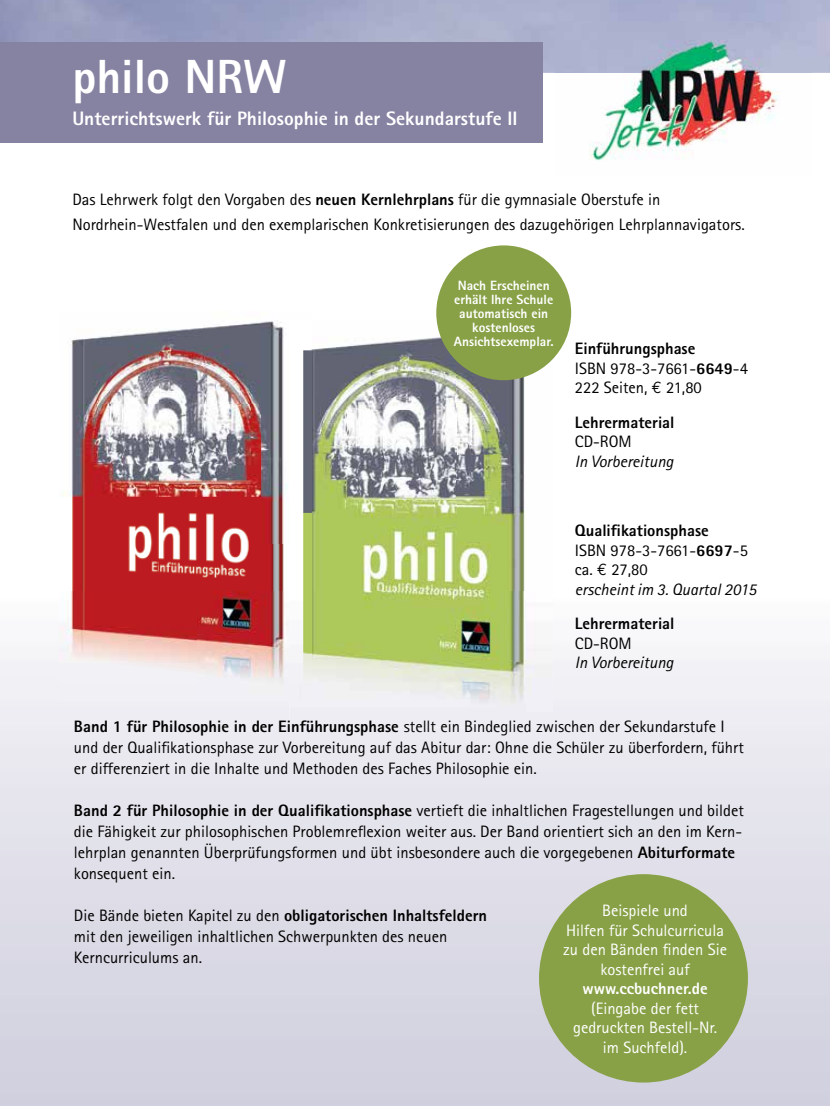
<style>
.page{position:relative;width:830px;height:1106px;background:#fff}
.page>*{position:absolute;margin:0;border:0;box-sizing:border-box;transform-origin:0 0}
.t1{font:800 48px "Rotis Sans Serif";color:#fff}
.t2{font:800 19.5px "Rotis Sans Serif";color:#fff}
.t3{font:16.5px/21px "Rotis Sans Serif";color:#000}
.t4{font:16.5px/19.5px "Rotis Sans Serif";color:#fff;text-align:center}
.t5{font:800 16.5px "Rotis Sans Serif";color:#000}
.t6{font:italic 16.5px "Rotis Sans Serif";color:#000}
.t7{font:800 16.5px "Rotis Sans Serif";color:#fff}
.t8{font:800 13.5px/14.1px "Rotis Sans Serif";color:#fff;text-align:center}
.s1{font-weight:800}
.s2{font-family:"Euro Mono"}
.s3{font-style:italic}
</style>
<div class="page">
<svg style="left:0;top:648px;width:829px;height:458px;background:#dfdee8"></svg>
<div style="left:0;top:43px;width:542px;height:100px;background:#8582a2"></div>
<img style="left:63px;top:322px;width:197px;height:269px">
<img style="left:260px;top:321px;width:28px;height:223px">
<img style="left:260px;top:544px;width:24px;height:47px">
<img style="left:59px;top:591px;width:252px;height:109px">
<img style="left:303px;top:321px;width:249px;height:270px">
<img style="left:311px;top:591px;width:189px;height:91px">
<img style="left:500px;top:591px;width:52px;height:136px">
<img style="left:289px;top:682px;width:211px;height:45px">
<div style="left:436px;top:245px;width:135px;height:135px;background:#88a146;border-radius:50%"></div>
<div style="left:538px;top:874px;width:209px;height:208px;background:#88a146;border-radius:50%"></div>
<img style="left:555px;top:23px;width:256px;height:138px">
<h1 class="t1" style="left:72px;top:47px;width:216px">philo NRW</h1>
<p class="t2" style="left:72px;top:106px;width:446px">Unterrichtswerk für Philosophie in der Sekundarstufe II</p>
<p class="t3" style="left:72px;top:186px;width:673px;line-height:25.5px">Das Lehrwerk folgt den Vorgaben des <span class="s1">neuen Kernlehrplans</span> für die gymnasiale Oberstufe in<br>Nordrhein-Westfalen und den exemplarischen Konkretisierungen des dazugehörigen Lehrplannavigators.</p>
<p class="t8" style="left:453px;top:278px;width:101px">Nach Erscheinen erhält Ihre Schule automatisch ein kostenloses<br>Ansichtsexemplar.</p>
<p class="t3" style="left:574px;top:338px;width:174px;line-height:19.5px"><span class="s1">Einführungsphase<br></span>ISBN 978-3-7661-<span class="s1">6649</span>-4<br>222 Seiten, <span class="s2">€</span> 21,80</p>
<p class="t5" style="left:574px;top:411px;width:101px">Lehrermaterial</p>
<p class="t3" style="left:574px;top:431px;width:58px">CD-ROM</p>
<p class="t6" style="left:574px;top:451px;width:100px">In Vorbereitung</p>
<p class="t3" style="left:574px;top:520px;width:183px;line-height:19.5px"><span class="s1">Qualifikationsphase<br></span>ISBN 978-3-7661-<span class="s1">6697</span>-5 ca. <span class="s2">€</span> 27,80<br><span class="s3">erscheint im 3. Quartal 2015</span></p>
<p class="t5" style="left:574px;top:613px;width:101px">Lehrermaterial</p>
<p class="t3" style="left:574px;top:632px;width:58px">CD-ROM</p>
<p class="t6" style="left:574px;top:653px;width:100px">In Vorbereitung</p>
<p class="t3" style="left:74px;top:715px;width:671px"><span class="s1">Band 1 für Philosophie in der Einführungsphase</span> stellt ein Bindeglied zwischen der Sekundarstufe I und der Qualifikationsphase zur Vorbereitung auf das Abitur dar: Ohne die Schüler zu überfordern, führt er differenziert in die Inhalte und Methoden des Faches Philosophie ein.</p>
<p class="t3" style="left:74px;top:799px;width:671px"><span class="s1">Band 2 für Philosophie in der Qualifikationsphase</span> vertieft die inhaltlichen Fragestellungen und bildet die Fähigkeit zur philosophischen Problemreflexion weiter aus. Der Band orientiert sich an den im Kern&shy;lehrplan genannten Überprüfungsformen und übt insbesondere auch die vorgegebenen <span class="s1">Abiturformate </span>konsequent ein.</p>
<p class="t3" style="left:74px;top:904px;width:414px">Die Bände bieten Kapitel zu den <span class="s1">obligatorischen Inhaltsfeldern </span>mit den jeweiligen inhaltlichen Schwerpunkten des neuen<br>Kerncurriculums an.</p>
<p class="t4" style="left:563px;top:900px;width:165px">Beispiele und<br>Hilfen für Schulcurricula zu den Bänden finden Sie kostenfrei auf</p>
<p class="t7" style="left:582px;top:978px;width:127px">www.ccbuchner.de</p>
<p class="t4" style="left:572px;top:998px;width:145px">(Eingabe der fett gedruckten Bestell-Nr. im Suchfeld).</p>
</div>
